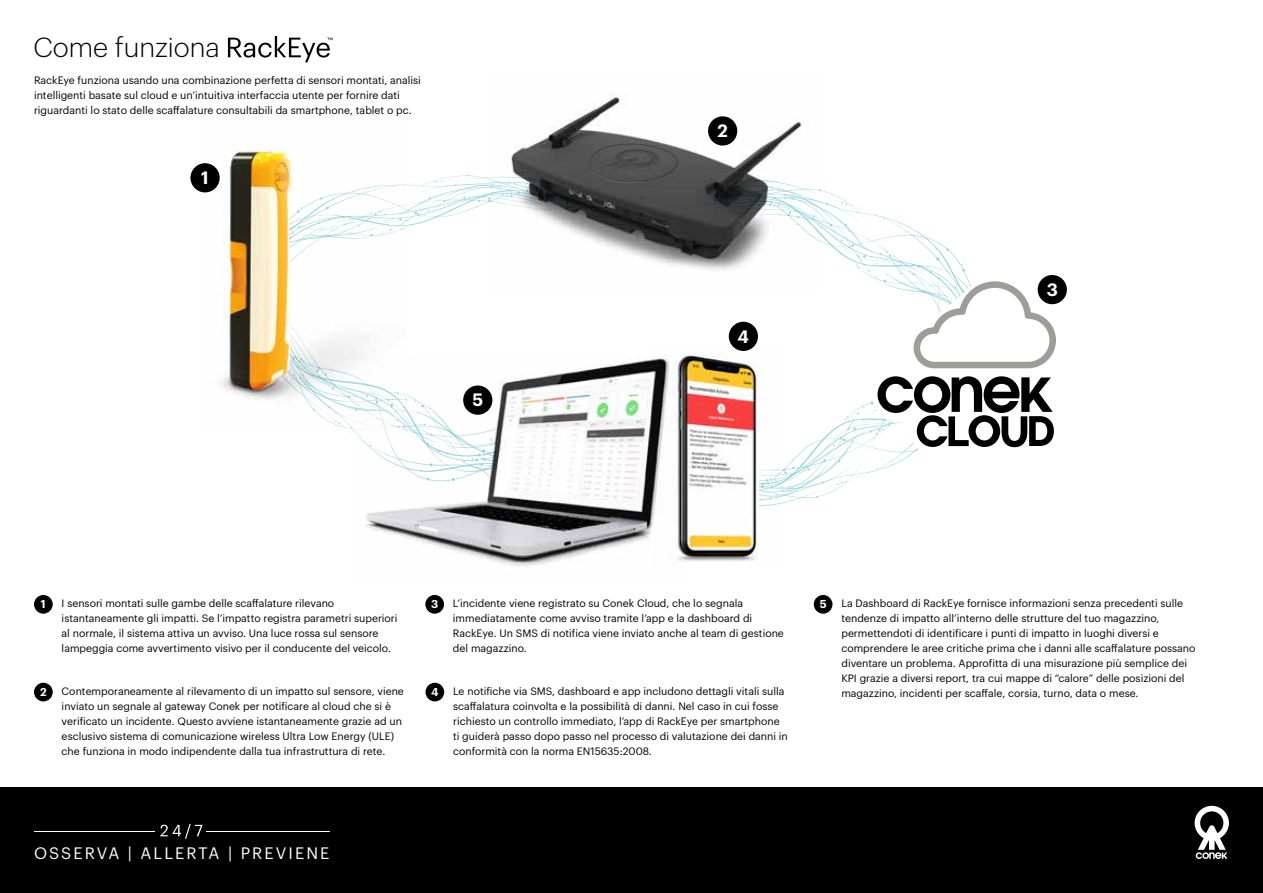
<style>
.page{position:relative;width:1263px;height:893px;background:#fff}
.page>*{position:absolute;margin:0;border:0;box-sizing:border-box;transform-origin:0 0}
.t1{font:300 27px "Graphik";color:#000}
.t2{font:600 17.55px "Graphik";color:#fff}
.t3{font:16.2px "Graphik";letter-spacing:.13em;color:#fff}
.t4{font:600 11.25px "Graphik";color:#fff}
.t5{font:10.5px/15px "Graphik";color:#000}
</style>
<div class="page">
<div style="left:0;top:787px;width:1263px;height:106px;background:#000"></div>
<svg style="left:1194px;top:806px;width:35px;height:53px"></svg>
<svg style="left:228px;top:36px;width:104px;height:26px"></svg>
<svg style="left:820px;top:190px;width:102px;height:45px"></svg>
<svg style="left:842px;top:202px;width:5px;height:3px"></svg>
<img style="left:515px;top:97px;width:305px;height:169px">
<img style="left:408px;top:359px;width:246px;height:207px">
<svg style="left:346px;top:152px;width:306px;height:386px"></svg>
<img style="left:200px;top:149px;width:209px;height:279px">
<svg style="left:681px;top:235px;width:386px;height:269px"></svg>
<img style="left:654px;top:344px;width:125px;height:217px">
<div style="left:190px;top:163px;width:30px;height:29px;background:#000;border-radius:50%"></div>
<div style="left:708px;top:116px;width:29px;height:30px;background:#000;border-radius:50%"></div>
<div style="left:1038px;top:275px;width:29px;height:29px;background:#000;border-radius:50%"></div>
<div style="left:729px;top:322px;width:29px;height:29px;background:#000;border-radius:50%"></div>
<div style="left:463px;top:385px;width:29px;height:30px;background:#000;border-radius:50%"></div>
<div style="left:34px;top:595px;width:19px;height:19px;background:#000;border-radius:50%"></div>
<div style="left:34px;top:683px;width:19px;height:18px;background:#000;border-radius:50%"></div>
<div style="left:425px;top:595px;width:19px;height:19px;background:#000;border-radius:50%"></div>
<div style="left:425px;top:683px;width:19px;height:18px;background:#000;border-radius:50%"></div>
<div style="left:814px;top:595px;width:18px;height:19px;background:#000;border-radius:50%"></div>
<svg style="left:160px;top:824px;width:42px;height:15px"></svg>
<hr style="left:206px;top:831px;width:124px;height:1px;background:#fff">
<hr style="left:34px;top:831px;width:121px;height:1px;background:#fff">
<h1 class="t1" style="left:33px;top:28px;width:188px">Come funziona</h1>
<p class="t5" style="left:34px;top:72px;width:388px">RackEye funziona usando una combinazione perfetta di sensori montati, analisi intelligenti basate sul cloud e un’intuitiva interfaccia utente per fornire dati riguardanti lo stato delle scaffalature consultabili da smartphone, tablet o pc.</p>
<h2 class="t2" style="left:201px;top:164px;width:9px">1</h2>
<h2 class="t2" style="left:472px;top:386px;width:12px">5</h2>
<h2 class="t2" style="left:717px;top:117px;width:12px">2</h2>
<h2 class="t2" style="left:738px;top:323px;width:13px">4</h2>
<h2 class="t2" style="left:1047px;top:276px;width:13px">3</h2>
<p class="t4" style="left:41px;top:596px;width:6px">1</p>
<p class="t4" style="left:40px;top:683px;width:8px">2</p>
<p class="t5" style="left:62px;top:595px;width:337px">I sensori montati sulle gambe delle scaffalature rilevano istantaneamente gli impatti. Se l’impatto registra parametri superiori al normale, il sistema attiva un avviso. Una luce rossa sul sensore lampeggia come avvertimento visivo per il conducente del veicolo.</p>
<p class="t5" style="left:62px;top:682px;width:344px">Contemporaneamente al rilevamento di un impatto sul sensore, viene inviato un segnale al gateway Conek per notificare al cloud che si è verificato un incidente. Questo avviene istantaneamente grazie ad un esclusivo sistema di comunicazione wireless Ultra Low Energy (ULE) che funziona in modo indipendente dalla tua infrastruttura di rete.</p>
<p class="t4" style="left:431px;top:596px;width:9px">3</p>
<p class="t4" style="left:431px;top:683px;width:9px">4</p>
<p class="t5" style="left:453px;top:595px;width:332px">L’incidente viene registrato su Conek Cloud, che lo segnala immediatamente come avviso tramite l’app e la dashboard di RackEye. Un SMS di notifica viene inviato anche al team di gestione del magazzino.</p>
<p class="t5" style="left:453px;top:682px;width:336px">Le notifiche via SMS, dashboard e app includono dettagli vitali sulla scaffalatura coinvolta e la possibilità di danni. Nel caso in cui fosse richiesto un controllo immediato, l’app di RackEye per smartphone ti guiderà passo dopo passo nel processo di valutazione dei danni in conformità con la norma EN15635:2008.</p>
<p class="t4" style="left:820px;top:596px;width:8px">5</p>
<p class="t5" style="left:841px;top:595px;width:356px">La Dashboard di RackEye fornisce informazioni senza precedenti sulle tendenze di impatto all’interno delle strutture del tuo magazzino, permettendoti di identificare i punti di impatto in luoghi diversi e comprendere le aree critiche prima che i danni alle scaffalature possano diventare un problema. Approfitta di una misurazione più semplice dei KPI grazie a diversi report, tra cui mappe di “calore” delle posizioni del magazzino, incidenti per scaffale, corsia, turno, data o mese.</p>
<h3 class="t3" style="left:34px;top:841px;width:297px">OSSERVA | ALLERTA | PREVIENE</h3>
</div>
